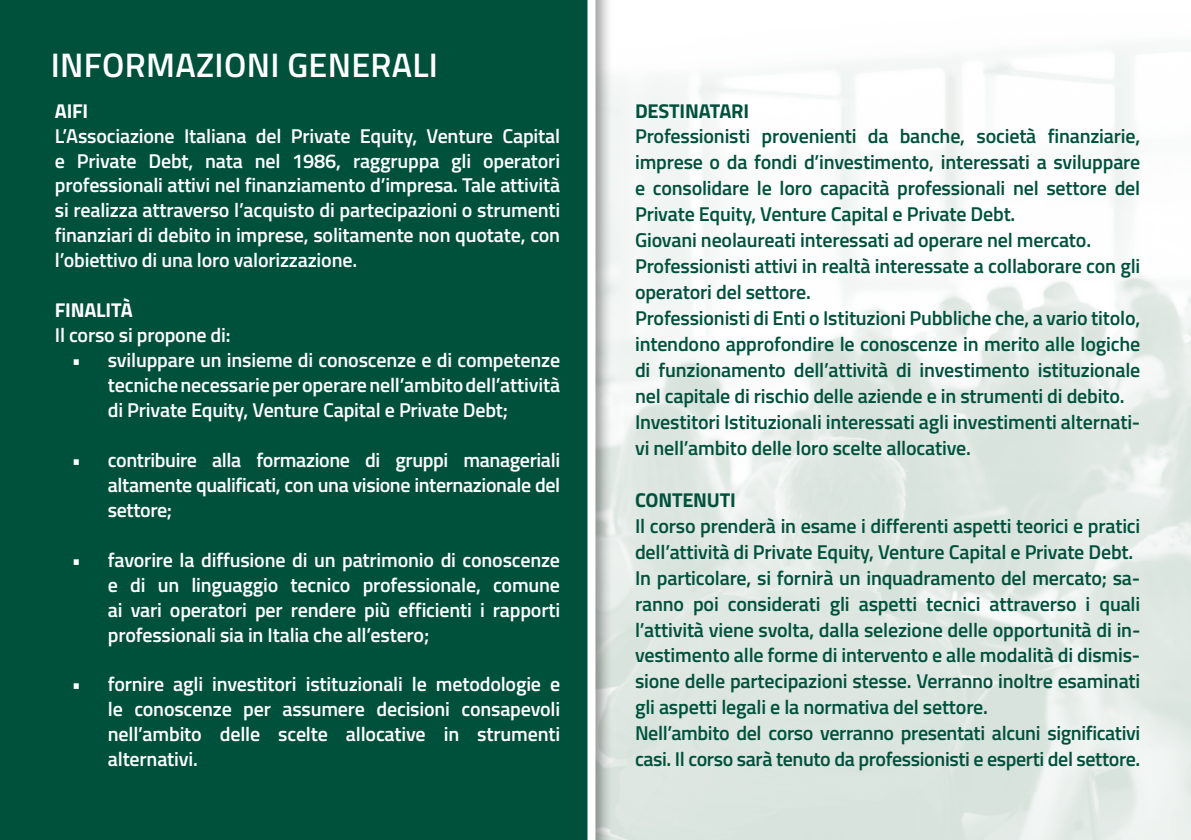
<style>
.page{position:relative;width:1191px;height:840px;background:#fff}
.page>*{position:absolute;margin:0;border:0;box-sizing:border-box;transform-origin:0 0}
.t1{font:600 34px "Titillium Web";letter-spacing:.01em;color:#fff}
.t2{font:600 20px/26px "Titillium Web";letter-spacing:-.01em;color:#00513b}
.t3{font:600 20px/25px "Titillium Web";letter-spacing:-.01em;color:#fff;text-align:justify}
.t4{font:700 20px "Titillium Web";letter-spacing:-.01em;color:#00513b}
.t5{font:700 20px "Titillium Web";letter-spacing:-.01em;color:#fff}
</style>
<div class="page">
<svg style="left:613px;top:46px;width:578px;height:793px"></svg>
<div style="left:0;top:0;width:613px;height:839px;background:#000;opacity:.4"></div>
<div style="left:0;top:0;width:595px;height:839px;background:#00513b"></div>
<h1 class="t1" style="left:51px;top:40px;width:389px">INFORMAZIONI GENERALI</h1>
<p class="t5" style="left:55px;top:95px;width:35px">AIFI</p>
<p class="t3" style="left:55px;top:122px;width:507px">L’Associazione Italiana del Private Equity, Venture Capital e Private Debt, nata nel 1986, raggruppa gli operatori professionali attivi nel finanziamento d’impresa. Tale attività si realizza attraverso l’acquisto di partecipazioni o strumenti finanziari di debito in imprese, solitamente non quotate, con l’obiettivo di una loro valorizzazione.</p>
<p class="t5" style="left:55px;top:295px;width:79px">FINALITÀ</p>
<p class="t3" style="left:55px;top:321px;width:177px">Il corso si propone di:</p>
<p class="t3" style="left:108px;top:346px;width:454px;text-indent:-36px">• sviluppare un insieme di conoscenze e di competenze tecniche necessarie per operare nell’ambito dell’attività di Private Equity, Venture Capital e Private Debt;</p>
<p class="t3" style="left:108px;top:446px;width:454px;text-indent:-36px">• contribuire alla formazione di gruppi manageriali altamente qualificati, con una visione internazionale del settore;</p>
<p class="t3" style="left:108px;top:546px;width:454px;text-indent:-36px">• favorire la diffusione di un patrimonio di conoscenze e di un linguaggio tecnico professionale, comune ai vari operatori per rendere più efficienti i rapporti professionali sia in Italia che all’estero;</p>
<p class="t3" style="left:108px;top:670px;width:454px;text-indent:-36px">• fornire agli investitori istituzionali le metodologie e le conoscenze per assumere decisioni consapevoli nell’ambito delle scelte allocative in strumenti alternativi.</p>
<p class="t4" style="left:635px;top:95px;width:116px">DESTINATARI</p>
<p class="t2" style="left:635px;top:122px;width:507px">Professionisti provenienti da banche, società finanziarie, imprese o da fondi d’investimento, interessati a sviluppare e consolidare le loro capacità professionali nel settore del Private Equity, Venture Capital e Private Debt.<br>Giovani neolaureati interessati ad operare nel mercato.<br>Professionisti attivi in realtà interessate a collaborare con gli operatori del settore.<br>Professionisti di Enti o Istituzioni Pubbliche che, a vario titolo, intendono approfondire le conoscenze in merito alle logiche di funzionamento dell’attività di investimento istituzionale nel capitale di rischio delle aziende e in strumenti di debito.<br>Investitori Istituzionali interessati agli investimenti alternati&shy;vi nell’ambito delle loro scelte allocative.</p>
<p class="t4" style="left:635px;top:484px;width:102px">CONTENUTI</p>
<p class="t2" style="left:635px;top:511px;width:507px">Il corso prenderà in esame i differenti aspetti teorici e pratici dell’attività di Private Equity, Venture Capital e Private Debt.<br>In particolare, si fornirà un inquadramento del mercato; sa&shy;ranno poi considerati gli aspetti tecnici attraverso i quali l’attività viene svolta, dalla selezione delle opportunità di in&shy;vestimento alle forme di intervento e alle modalità di dismis&shy;sione delle partecipazioni stesse. Verranno inoltre esaminati gli aspetti legali e la normativa del settore.<br>Nell’ambito del corso verranno presentati alcuni significativi casi. Il corso sarà tenuto da professionisti e esperti del settore.</p>
</div>
